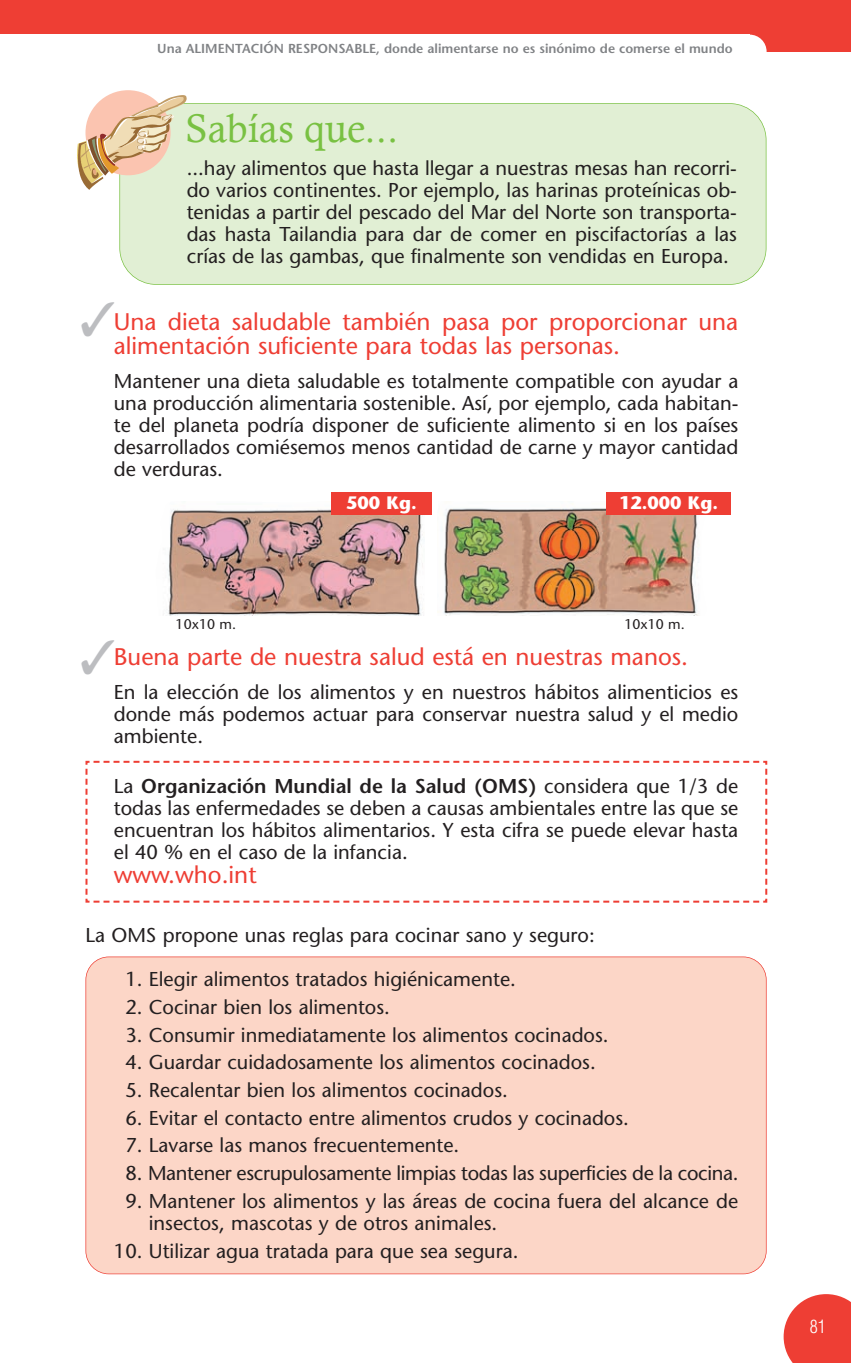
<style>
.page{position:relative;width:851px;height:1363px;background:#fff}
.page>*{position:absolute;margin:0;border:0;box-sizing:border-box;transform-origin:0 0}
.t1{font:40px "Calisto";color:#79c142}
.t2{font:24px/24px "Stone Sans";color:#ee3e34}
.t3{font:20px/22px "Stone Sans";color:#231f20;text-align:justify}
.t4{font:700 18px "Stone Sans";color:#fff}
.t5{font:300 condensed 18px "Helvetica";color:#fff}
.t6{font:14px "Stone Sans";color:#231f20}
.t7{font:600 13px "Stone Sans";color:#808285}
.s1{font-weight:600}
.s2{color:#fcd6c7}
</style>
<div class="page">
<div style="left:86px;top:956px;width:679px;height:317px;background:#fcd6c7;border-radius:23px"></div>
<svg style="left:783px;top:1294px;width:67px;height:68px;background:#f0554d"></svg>
<div style="left:0;top:0;width:850px;height:52px;background:#ee3e34"></div>
<div style="left:732px;top:35px;width:34px;height:34px;background:#fff;border-radius:50%"></div>
<div style="left:0;top:35px;width:749px;height:34px;background:#fff"></div>
<div style="left:120px;top:104px;width:645px;height:180px;background:#e1efd4;border-radius:36px"></div>
<div style="left:119px;top:103px;width:647px;height:182px;border:1px solid #79c142;border-radius:37px"></div>
<svg style="left:77px;top:95px;width:109px;height:95px"></svg>
<svg style="left:85px;top:760px;width:682px;height:143px"></svg>
<img style="left:168px;top:509px;width:255px;height:106px">
<img style="left:443px;top:508px;width:256px;height:107px">
<div style="left:331px;top:492px;width:100px;height:23px;background:#ee3e34"></div>
<div style="left:606px;top:492px;width:124px;height:23px;background:#ee3e34"></div>
<p class="t7" style="left:157px;top:43px;width:576px">Una ALIMENTACIÓN RESPONSABLE, donde alimentarse no es sinónimo de comerse el mundo</p>
<p class="t1" style="left:185px;top:105px;width:214px">Sabías que...</p>
<p class="t3" style="left:187px;top:159px;width:551px">...hay alimentos que hasta llegar a nuestras mesas han recorri&shy;do varios continentes. Por ejemplo, las harinas proteínicas ob&shy;tenidas a partir del pescado del Mar del Norte son transporta&shy;das hasta Tailandia para dar de comer en piscifactorías a las crías de las gambas, que finalmente son vendidas en Europa.</p>
<p class="t2" style="left:114px;top:312px;width:625px">Una dieta saludable también pasa por proporcionar una alimentación suficiente para todas las personas.</p>
<p class="t3" style="left:114px;top:372px;width:625px">Mantener una dieta saludable es totalmente compatible con ayudar a una producción alimentaria sostenible. Así, por ejemplo, cada habitan&shy;te del planeta podría disponer de suficiente alimento si en los países desarrollados comiésemos menos cantidad de carne y mayor cantidad de verduras.</p>
<p class="t4" style="left:346px;top:495px;width:72px">500 Kg.</p>
<p class="t4" style="left:618px;top:495px;width:100px">12.000 Kg.</p>
<p class="t6" style="left:175px;top:619px;width:62px">10x10 m.</p>
<p class="t6" style="left:624px;top:619px;width:62px">10x10 m.</p>
<p class="t2" style="left:114px;top:647px;width:575px">Buena parte de nuestra salud está en nuestras manos.</p>
<p class="t3" style="left:114px;top:682px;width:625px">En la elección de los alimentos y en nuestros hábitos alimenticios es donde más podemos actuar para conservar nuestra salud y el medio ambiente.</p>
<p class="t3" style="left:114px;top:776px;width:625px">La <span class="s1">Organización Mundial de la Salud (OMS)</span> considera que 1/3 de todas las enfermedades se deben a causas ambientales entre las que se encuentran los hábitos alimentarios. Y esta cifra se puede elevar hasta el 40 % en el caso de la infancia.</p>
<p class="t2" style="left:114px;top:865px;width:144px">www.who.int</p>
<p class="t3" style="left:85px;top:925px;width:510px">La OMS propone unas reglas para cocinar sano y seguro:</p>
<p class="t3" style="left:114px;top:970px;width:403px"><span class="s2">1</span>1. Elegir alimentos tratados higiénicamente.</p>
<p class="t3" style="left:114px;top:997px;width:277px"><span class="s2">1</span>2. Cocinar bien los alimentos.</p>
<p class="t3" style="left:114px;top:1025px;width:496px"><span class="s2">1</span>3. Consumir inmediatamente los alimentos cocinados.</p>
<p class="t3" style="left:114px;top:1053px;width:483px"><span class="s2">1</span>4. Guardar cuidadosamente los alimentos cocinados.</p>
<p class="t3" style="left:114px;top:1080px;width:395px"><span class="s2">1</span>5. Recalentar bien los alimentos cocinados.</p>
<p class="t3" style="left:114px;top:1108px;width:516px"><span class="s2">1</span>6. Evitar el contacto entre alimentos crudos y cocinados.</p>
<p class="t3" style="left:114px;top:1136px;width:347px"><span class="s2">1</span>7. Lavarse las manos frecuentemente.</p>
<p class="t3" style="left:114px;top:1163px;width:626px"><span class="s2">1</span>8. Mantener escrupulosamente limpias todas las superficies de la cocina.</p>
<p class="t3" style="left:149px;top:1191px;width:590px;text-indent:-35px"><span class="s2">1</span>9. Mantener los alimentos y las áreas de cocina fuera del alcance de insectos, mascotas y de otros animales.</p>
<p class="t3" style="left:114px;top:1241px;width:406px">10. Utilizar agua tratada para que sea segura.</p>
<p class="t5" style="left:809px;top:1315px;width:17px">81</p>
</div>
